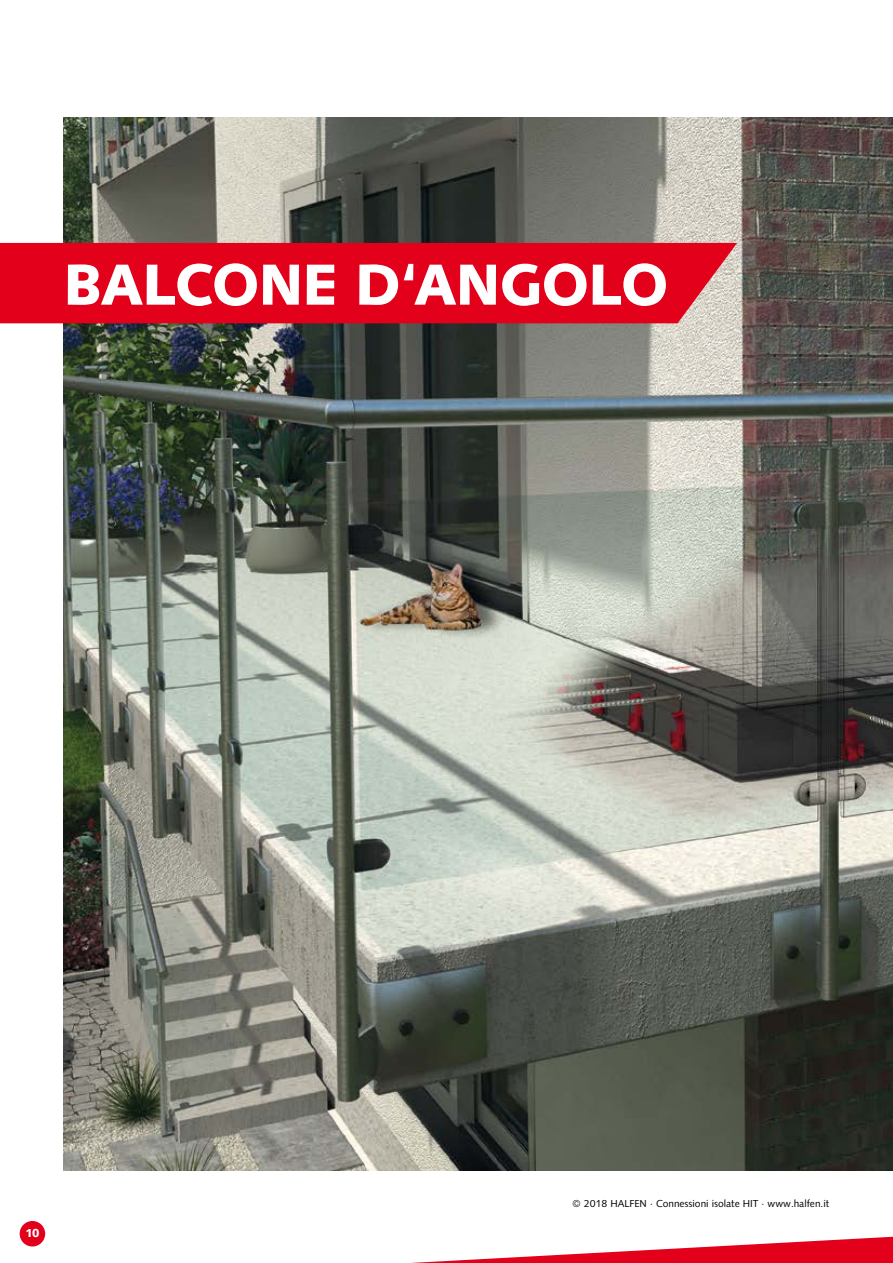
<style>
.page{position:relative;width:893px;height:1263px;background:#fff}
.page>*{position:absolute;margin:0;border:0;box-sizing:border-box;transform-origin:0 0}
.t1{font:700 60px "Syntax TOT";color:#fff}
.t2{font:700 12px "Syntax TOT";color:#fff}
.t3{font:10.5px "Syntax TOT";color:#000}
</style>
<div class="page">
<div style="left:20px;top:1221px;width:25px;height:25px;background:#e2001a;border-radius:50%"></div>
<svg style="left:411px;top:1236px;width:482px;height:27px"></svg>
<img style="left:64px;top:118px;width:829px;height:1052px">
<div style="left:0;top:243px;width:737px;height:80px;background:#e2001a"></div>
<h1 class="t1" style="left:64px;top:249px;width:606px">BALCONE D‘ANGOLO</h1>
<p class="t2" style="left:25px;top:1226px;width:16px">10</p>
<p class="t3" style="left:572px;top:1198px;width:258px">© 2018 HALFEN · Connessioni isolate HIT · www.halfen.it</p>
</div>
